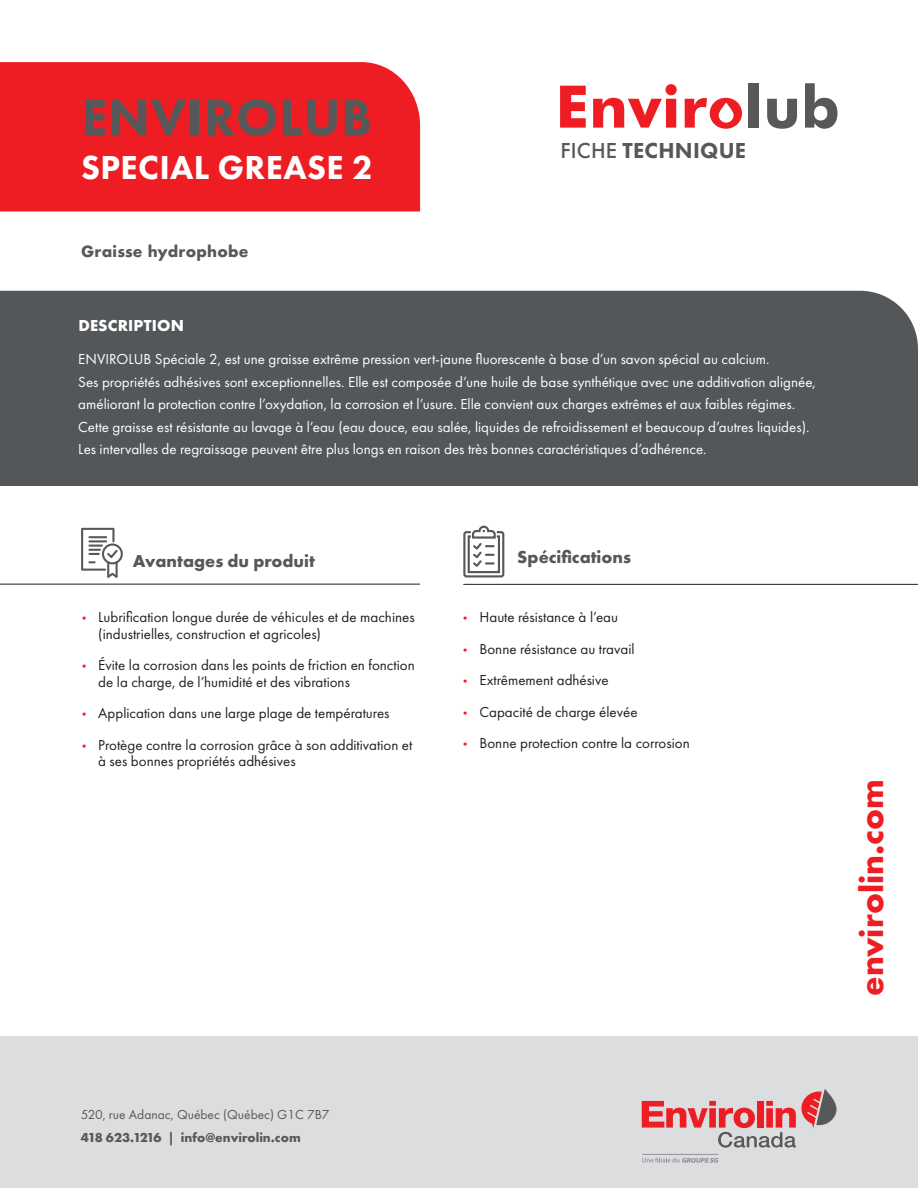
<style>
.page{position:relative;width:918px;height:1188px;background:#fff}
.page>*{position:absolute;margin:0;border:0;box-sizing:border-box;transform-origin:0 0}
.Nom_produit{font:800 52.65px "Futura PT";letter-spacing:.01em;color:#57585a}
.t1{font:800 34.5px "Futura PT";letter-spacing:.01em;color:#fff}
.t2{font:700 30px "Futura";color:#ee1d23}
.t3{font:800 22.5px "Futura PT";letter-spacing:.01em;color:#57585a}
.t4{font:700 18px "Futura PT";color:#57585a}
.t5{font:700 16.5px "Futura PT";letter-spacing:.01em;color:#fff}
.txt-description{font:15px/22.5px "Futura PT";color:#fff}
.t6{font:15px/16.5px "Futura PT";color:#231f20}
.t7{font:700 15px "Futura";letter-spacing:.015em;color:#57585a}
.t8{font:13.5px "Futura PT";color:#57585a}
.t9{font:700 13.5px "Futura PT";color:#57585a}
.s1{font-weight:500}
.s2{font-family:"Myriad Pro";color:#ee1d23}
</style>
<div class="page">
<div style="left:0;top:1036px;width:918px;height:152px;background:#dcdddf"></div>
<svg style="left:642px;top:1158px;width:76px;height:5px"></svg>
<hr style="left:642px;top:1154px;width:76px;height:1px;background:#939598">
<svg style="left:642px;top:1089px;width:195px;height:59px"></svg>
<svg style="left:560px;top:86px;width:26px;height:42px"></svg>
<svg style="left:593px;top:84px;width:84px;height:44px"></svg>
<svg style="left:685px;top:98px;width:57px;height:31px"></svg>
<div style="left:749px;top:83px;width:10px;height:45px;background:#57585a"></div>
<svg style="left:767px;top:99px;width:30px;height:30px"></svg>
<svg style="left:805px;top:83px;width:33px;height:46px"></svg>
<div style="left:0;top:62px;width:420px;height:150px;background:#ee1d23"></div>
<div style="left:0;top:291px;width:918px;height:195px;background:#545759"></div>
<svg style="left:917px;top:344px;width:1px;height:126px"></svg>
<hr style="left:0;top:584px;width:420px;height:1px;background:#231f20">
<hr style="left:463px;top:584px;width:455px;height:1px;background:#231f20">
<div style="left:102px;top:543px;width:21px;height:21px;border:2px solid #57585a;border-radius:50%"></div>
<svg style="left:81px;top:527px;width:39px;height:51px"></svg>
<svg style="left:463px;top:525px;width:42px;height:53px"></svg>
<p class="Nom_produit" style="left:81px;top:85px;width:293px">ENVIROLUB</p>
<p class="t1" style="left:81px;top:146px;width:293px">SPECIAL GREASE 2</p>
<p class="t7" style="left:81px;top:241px;width:169px">Graisse hydrophobe</p>
<p class="t5" style="left:78px;top:315px;width:107px">DESCRIPTION</p>
<p class="t3" style="left:560px;top:137px;width:187px"><span class="s1">FICHE</span> TECHNIQUE</p>
<p class="txt-description" style="left:78px;top:348px;width:739px">ENVIROLUB Spéciale 2, est une graisse extrême pression vert-jaune fluorescente à base d’un savon spécial au calcium.<br>Ses propriétés adhésives sont exceptionnelles. Elle est composée d’une huile de base synthétique avec une additivation alignée, améliorant la protection contre l’oxydation, la corrosion et l’usure. Elle convient aux charges extrêmes et aux faibles régimes.<br>Cette graisse est résistante au lavage à l’eau (eau douce, eau salée, liquides de refroidissement et beaucoup d’autres liquides).<br>Les intervalles de regraissage peuvent être plus longs en raison des très bonnes caractéristiques d’adhérence.</p>
<p class="t4" style="left:133px;top:549px;width:184px">Avantages du produit</p>
<p class="t6" style="left:98px;top:609px;width:318px;text-indent:-16px"><span class="s2">•</span> Lubrification longue durée de véhicules et de machines (industrielles, construction et agricoles)</p>
<p class="t6" style="left:98px;top:657px;width:318px;text-indent:-16px"><span class="s2">•</span> Évite la corrosion dans les points de friction en fonction de la charge, de l’humidité et des vibrations</p>
<p class="t6" style="left:82px;top:705px;width:309px"><span class="s2">•</span> Application dans une large plage de températures</p>
<p class="t6" style="left:98px;top:737px;width:316px;text-indent:-16px"><span class="s2">•</span> Protège contre la corrosion grâce à son additivation et à ses bonnes propriétés adhésives</p>
<p class="t4" style="left:517px;top:546px;width:115px">Spécifications</p>
<p class="t6" style="left:463px;top:609px;width:156px"><span class="s2">•</span> Haute résistance à l’eau</p>
<p class="t6" style="left:463px;top:641px;width:173px"><span class="s2">•</span> Bonne résistance au travail</p>
<p class="t6" style="left:463px;top:672px;width:147px"><span class="s2">•</span> Extrêmement adhésive</p>
<p class="t6" style="left:463px;top:704px;width:176px"><span class="s2">•</span> Capacité de charge élevée</p>
<p class="t6" style="left:463px;top:735px;width:228px"><span class="s2">•</span> Bonne protection contre la corrosion</p>
<h3 class="t2" style="left:850px;top:996px;width:218px;rotate:-90deg">envirolin.com</h3>
<p class="t8" style="left:81px;top:1107px;width:250px">520, rue Adanac, Québec (Québec) G1C 7B7</p>
<p class="t9" style="left:81px;top:1129px;width:222px">418 623.1216 | info@envirolin.com</p>
</div>
